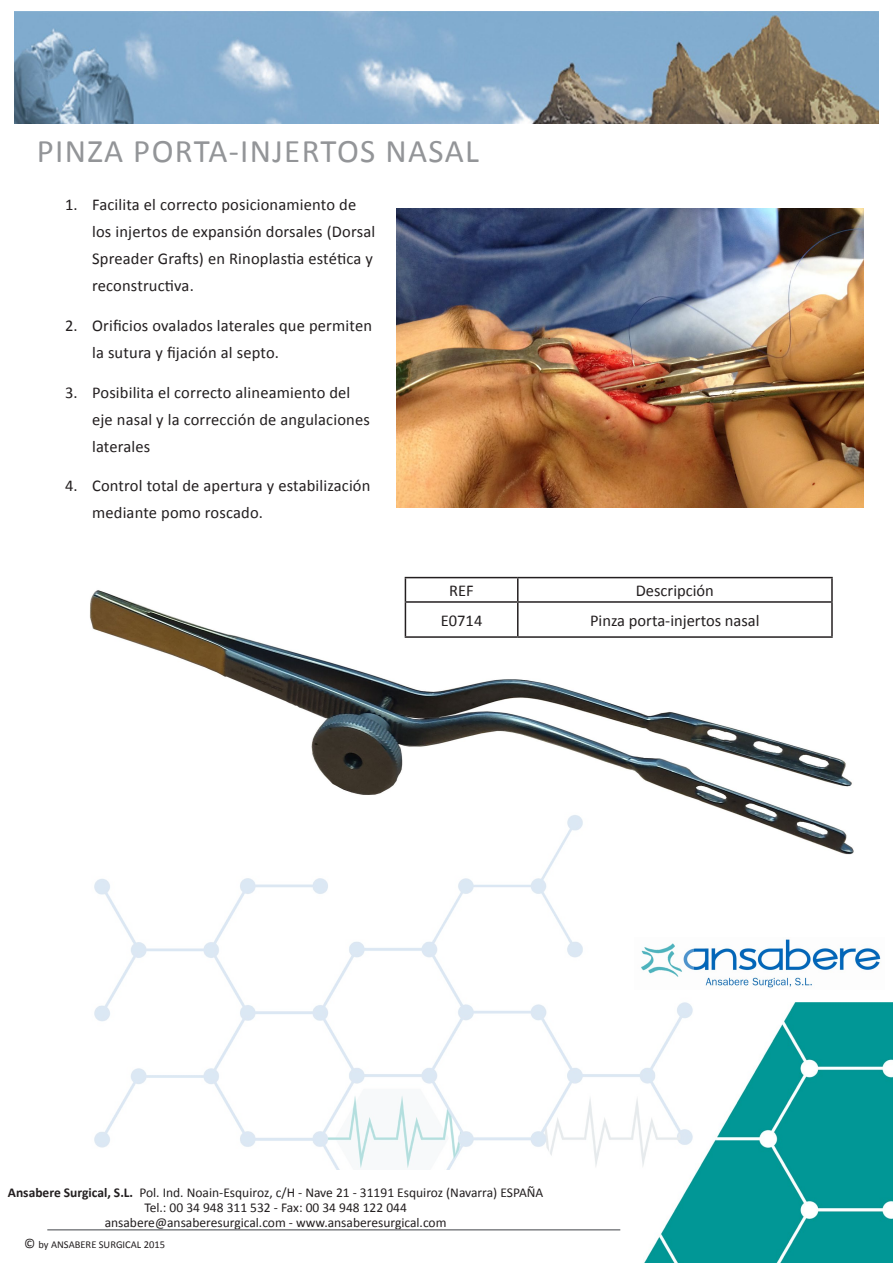
<style>
.page{position:relative;width:893px;height:1263px;background:#fff}
.page>*{position:absolute;margin:0;border:0;box-sizing:border-box;transform-origin:0 0}
.t1{font:33px "Calibri";letter-spacing:.04em;color:#939598}
.t2{font:16.5px/27px "Calibri";letter-spacing:.01em;color:#231f20}
.t3{font:13.5px/15px "Calibri";color:#231f20;text-align:center}
.t4{font:10.5px "Calibri";color:#231f20}
.s1{font-weight:700}
.s2{font-size:13.5px}
</style>
<div class="page">
<hr style="left:47px;top:1229px;width:573px;height:1px;background:#808285">
<img style="left:693px;top:939px;width:188px;height:49px">
<img style="left:15px;top:12px;width:863px;height:112px">
<img style="left:644px;top:1002px;width:249px;height:261px">
<img style="left:397px;top:208px;width:467px;height:299px">
<img style="left:89px;top:576px;width:765px;height:279px">
<img style="left:89px;top:802px;width:604px;height:367px">
<hr style="left:405px;top:577px;width:113px;height:1px;background:#231f20">
<svg style="left:405px;top:578px;width:1px;height:23px"></svg>
<hr style="left:518px;top:577px;width:315px;height:1px;background:#231f20">
<svg style="left:517px;top:578px;width:1px;height:23px"></svg>
<hr style="left:831px;top:578px;width:2px;height:23px;background:#231f20">
<hr style="left:405px;top:601px;width:113px;height:2px;background:#231f20">
<hr style="left:405px;top:603px;width:1px;height:33px;background:#231f20">
<hr style="left:518px;top:601px;width:315px;height:2px;background:#231f20">
<hr style="left:517px;top:603px;width:1px;height:33px;background:#231f20">
<hr style="left:831px;top:603px;width:2px;height:33px;background:#231f20">
<hr style="left:405px;top:636px;width:113px;height:2px;background:#231f20">
<hr style="left:518px;top:636px;width:315px;height:2px;background:#231f20">
<p class="t1" style="left:37px;top:130px;width:444px">PINZA PORTA-INJERTOS NASAL</p>
<p class="t2" style="left:92px;top:191px;width:285px;text-indent:-27px">1. Facilita el correcto posicionamiento de los injertos de expansión dorsales (Dorsal Spreader Grafts) en Rinoplastia estética y reconstructiva.</p>
<p class="t2" style="left:92px;top:312px;width:281px;text-indent:-27px">2. Orificios ovalados laterales que permiten la sutura y fijación al septo.</p>
<p class="t2" style="left:92px;top:379px;width:279px;text-indent:-27px">3. Posibilita el correcto alineamiento del eje nasal y la corrección de angulaciones laterales</p>
<p class="t2" style="left:92px;top:472px;width:280px;text-indent:-27px">4. Control total de apertura y estabilización mediante pomo roscado.</p>
<p class="t2" style="left:449px;top:577px;width:26px">REF</p>
<p class="t2" style="left:636px;top:577px;width:80px">Descripción</p>
<p class="t2" style="left:441px;top:607px;width:43px">E0714</p>
<p class="t2" style="left:590px;top:607px;width:171px">Pinza porta-injertos nasal</p>
<p class="t3" style="left:8px;top:1184px;width:537px"><span class="s1">Ansabere Surgical, S.L.</span> Pol. Ind. Noain-Esquiroz, c/H - Nave 21 - 31191 Esquiroz (Navarra) ESPAÑA<br>Tel.: 00 34 948 311 532 - Fax: 00 34 948 122 044<br>ansabere@ansaberesurgical.com - www.ansaberesurgical.com</p>
<p class="t4" style="left:24px;top:1238px;width:142px"><span class="s2">©</span> by ANSABERE SURGICAL 2015</p>
</div>
